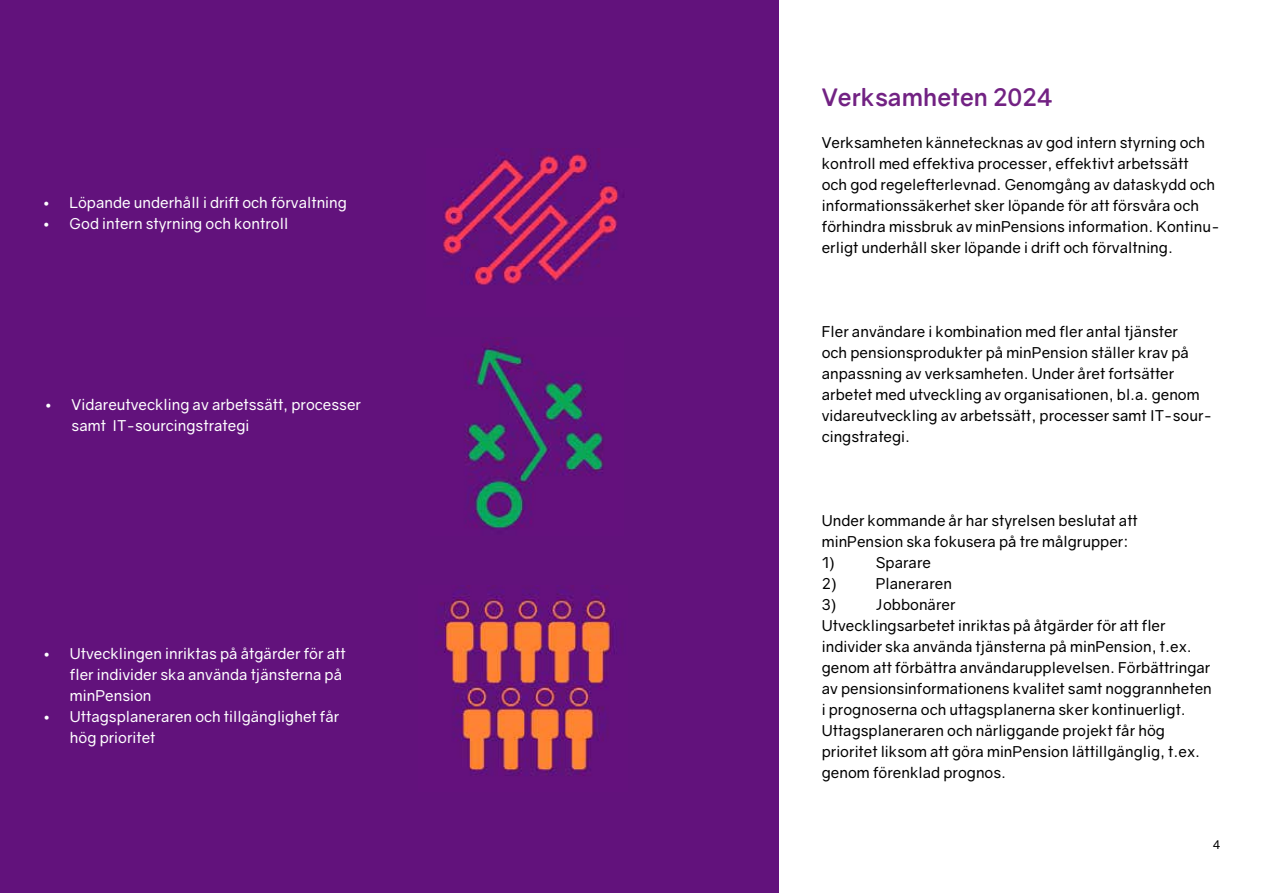
<style>
.page{position:relative;width:1263px;height:893px;background:#fff}
.page>*{position:absolute;margin:0;border:0;box-sizing:border-box;transform-origin:0 0}
.t1{font:700 24px "Gravity";color:#722283}
.t2{font:15px/21px "Gravity";color:#000}
.t3{font:15px/21px "Gravity";color:#fff}
.t4{font:12px "Gravity";color:#000}
</style>
<div class="page">
<div style="left:0;top:0;width:778px;height:893px;background:#62127c"></div>
<img style="left:442px;top:149px;width:177px;height:137px">
<img style="left:464px;top:338px;width:140px;height:191px">
<img style="left:436px;top:586px;width:179px;height:190px">
<p class="t3" style="left:43px;top:192px;width:306px">• Löpande underhåll i drift och förvaltning</p>
<p class="t3" style="left:43px;top:213px;width:247px">• God intern styrning och kontroll</p>
<p class="t3" style="left:72px;top:394px;width:291px;text-indent:-27px">• Vidareutveckling av arbetssätt, processer samt IT-sourcingstrategi</p>
<p class="t3" style="left:70px;top:643px;width:277px;text-indent:-27px">• Utvecklingen inriktas på åtgärder för att fler individer ska använda tjänsterna på minPension</p>
<p class="t3" style="left:70px;top:706px;width:271px;text-indent:-27px">• Uttagsplaneraren och tillgänglighet får hög prioritet</p>
<h1 class="t1" style="left:822px;top:83px;width:233px">Verksamheten 2024</h1>
<p class="t2" style="left:822px;top:132px;width:399px">Verksamheten kännetecknas av god intern styrning och kontroll med effektiva processer, effektivt arbetssätt<br>och god regelefterlevnad. Genomgång av dataskydd och informationssäkerhet sker löpande för att försvåra och förhindra missbruk av minPensions information. Kontinu&shy;erligt underhåll sker löpande i drift och förvaltning.</p>
<p class="t2" style="left:822px;top:321px;width:392px">Fler användare i kombination med fler antal tjänster<br>och pensionsprodukter på minPension ställer krav på anpassning av verksamheten. Under året fortsätter arbetet med utveckling av organisationen, bl.a. genom vidareutveckling av arbetssätt, processer samt IT-sour&shy;cingstrategi.</p>
<p class="t2" style="left:822px;top:510px;width:318px">Under kommande år har styrelsen beslutat att minPension ska fokusera på tre målgrupper:<br>1)</p>
<p class="t2" style="left:876px;top:552px;width:57px">Sparare</p>
<p class="t2" style="left:822px;top:573px;width:17px">2)</p>
<p class="t2" style="left:876px;top:573px;width:78px">Planeraren</p>
<p class="t2" style="left:822px;top:594px;width:17px">3)</p>
<p class="t2" style="left:822px;top:594px;width:392px;text-indent:54px">Jobbonärer<br>Utvecklingsarbetet inriktas på åtgärder för att fler individer ska använda tjänsterna på minPension, t.ex. genom att förbättra användarupplevelsen. Förbättringar av pensionsinformationens kvalitet samt noggrannheten i prognoserna och uttagsplanerna sker kontinuerligt.<br>Uttagsplaneraren och närliggande projekt får hög prioritet liksom att göra minPension lättillgänglig, t.ex. genom förenklad prognos.</p>
<p class="t4" style="left:1213px;top:837px;width:9px">4</p>
</div>
